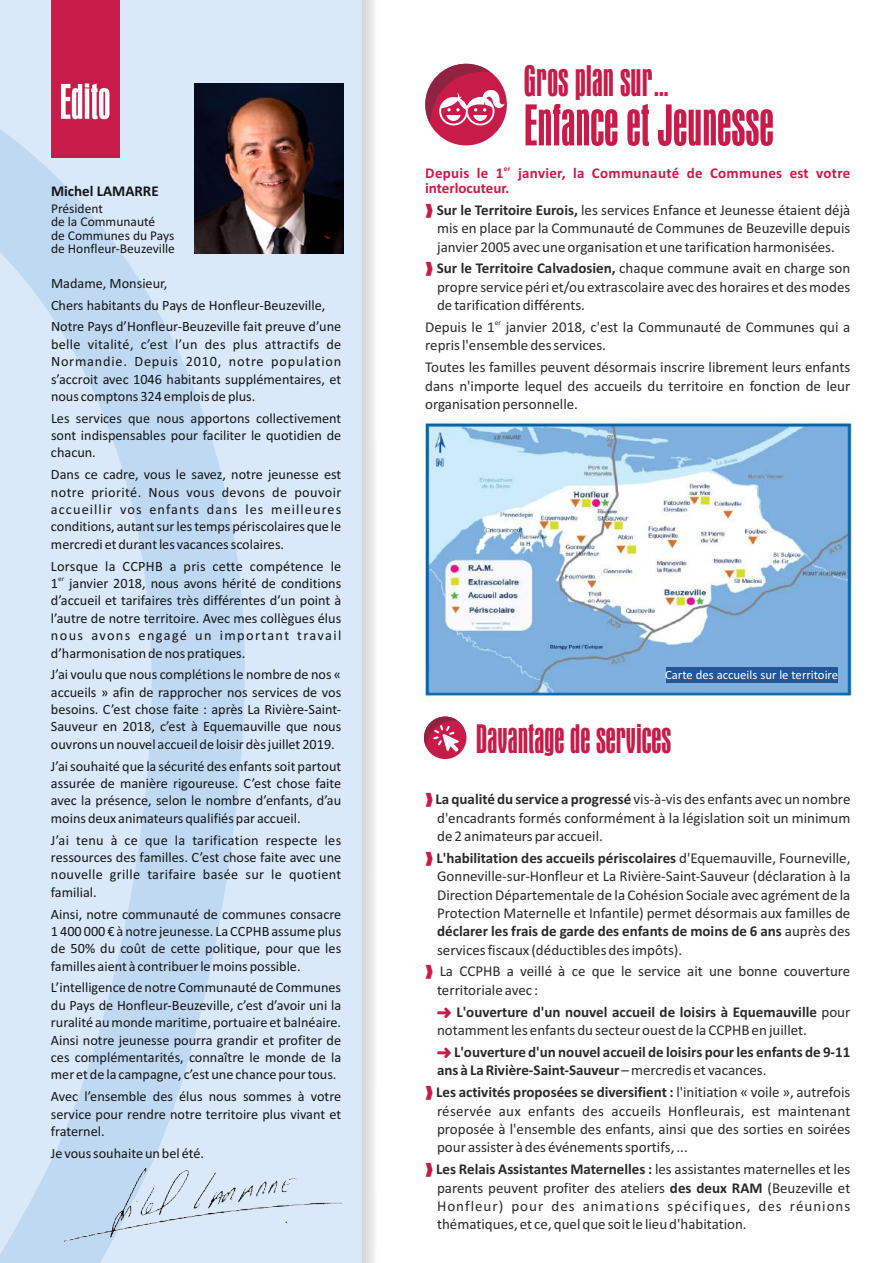
<style>
.page{position:relative;width:893px;height:1263px;background:#fff}
.page>*{position:absolute;margin:0;border:0;box-sizing:border-box;transform-origin:0 0}
.t1{font:condensed 60px "Aurora BT";color:#c71c49}
.t2{font:condensed 51px "Aurora BT";color:#fff}
.t3{font:condensed 45px "Aurora BT";color:#c71c49}
.t4{font:condensed 42px "Aurora BT";color:#c71c49}
.t5{font:15px/18.3px "Calibri";color:#292a2b;text-align:justify}
.t6{font:700 15px/18.3px "Calibri";color:#292a2b}
.t7{font:700 15px/14.7px "Calibri";letter-spacing:.02em;color:#c71c49}
.t8{font:700 15px "Calibri";color:#151616}
.t9{font:14.25px/17.4px "Calibri";color:#151616;text-align:justify}
.t10{font:13.5px/13.2px "Calibri";color:#151616}
.t11{font:12.75px "Calibri";color:#fff}
.t12{font:700 7.5px "Calibri";color:#c71c49}
.t13{font:7.5px "Calibri";color:#292a2b}
.t14{font:7.2px "Calibri";color:#151616}
.s1{font-size:36px}
.s2{font-weight:700}
.s3{font-weight:400}
</style>
<div class="page">
<div style="left:0;top:0;width:377px;height:1263px;background:#151616;opacity:.29"></div>
<div style="left:0;top:0;width:361px;height:1263px;background:#d9e9f9"></div>
<svg style="left:0;top:113px;width:246px;height:1150px"></svg>
<div style="left:51px;top:0;width:69px;height:158px;background:#c71c49"></div>
<img style="left:195px;top:83px;width:149px;height:170px">
<img style="left:421px;top:414px;width:433px;height:288px">
<div style="left:666px;top:667px;width:172px;height:15px;background:#245595"></div>
<div style="left:424px;top:716px;width:42px;height:43px;background:#c71c49;border-radius:50%"></div>
<svg style="left:424px;top:716px;width:35px;height:35px"></svg>
<div style="left:425px;top:64px;width:82px;height:81px;background:#c71c49;border-radius:50%"></div>
<svg style="left:425px;top:64px;width:80px;height:61px"></svg>
<img style="left:64px;top:1168px;width:278px;height:73px">
<h2 class="t2" style="left:60px;top:80px;width:52px">Edito</h2>
<p class="t8" style="left:51px;top:185px;width:109px">Michel LAMARRE</p>
<p class="t10" style="left:51px;top:203px;width:125px">Président<br>de la Communauté<br>de Communes du Pays de Honfleur-Beuzeville</p>
<p class="t9" style="left:51px;top:273px;width:292px;line-height:21.8px;text-align:left">Madame, Monsieur,<br>Chers habitants du Pays de Honfleur-Beuzeville,<br>Notre Pays d’Honfleur-Beuzeville fait preuve d’une</p>
<p class="t9" style="left:51px;top:336px;width:292px">belle vitalité, c’est l’un des plus attractifs de Normandie. Depuis 2010, notre population s’accroit avec 1046 habitants supplémentaires, et nous comptons 324 emplois de plus.</p>
<p class="t9" style="left:51px;top:410px;width:292px">Les services que nous apportons collectivement sont indispensables pour faciliter le quotidien de chacun.</p>
<p class="t9" style="left:51px;top:467px;width:292px">Dans ce cadre, vous le savez, notre jeunesse est notre priorité. Nous vous devons de pouvoir accueillir vos enfants dans les meilleures conditions, autant sur les temps périscolaires que le mercredi et durant les vacances scolaires.</p>
<p class="t9" style="left:51px;top:558px;width:292px">Lorsque la CCPHB a pris cette compétence le</p>
<p class="t14" style="left:58px;top:575px;width:8px">er</p>
<p class="t9" style="left:51px;top:576px;width:292px">1 janvier 2018, nous avons hérité de conditions d’accueil et tarifaires très différentes d’un point à l’autre de notre territoire. Avec mes collègues élus nous avons engagé un important travail d’harmonisation de nos pratiques.</p>
<p class="t9" style="left:51px;top:667px;width:292px">J’ai voulu que nous complétions le nombre de nos « accueils » afin de rapprocher nos services de vos besoins. C’est chose faite : après La Rivière-Saint-Sauveur en 2018, c’est à Equemauville que nous ouvrons un nouvel accueil de loisir dès juillet 2019.</p>
<p class="t9" style="left:51px;top:758px;width:292px">J’ai souhaité que la sécurité des enfants soit partout assurée de manière rigoureuse. C’est chose faite avec la présence, selon le nombre d’enfants, d’au moins deux animateurs qualifiés par accueil.</p>
<p class="t9" style="left:51px;top:832px;width:292px">J’ai tenu à ce que la tarification respecte les ressources des familles. C’est chose faite avec une nouvelle grille tarifaire basée sur le quotient familial.</p>
<p class="t9" style="left:51px;top:906px;width:292px">Ainsi, notre communauté de communes consacre 1 400 000 € à notre jeunesse. La CCPHB assume plus de 50% du coût de cette politique, pour que les familles aient à contribuer le moins possible.</p>
<p class="t9" style="left:51px;top:980px;width:292px">L’intelligence de notre Communauté de Communes du Pays de Honfleur-Beuzeville, c’est d’avoir uni la ruralité au monde maritime, portuaire et balnéaire.<br>Ainsi notre jeunesse pourra grandir et profiter de ces complémentarités, connaître le monde de la mer et de la campagne, c’est une chance pour tous.</p>
<p class="t9" style="left:51px;top:1089px;width:292px">Avec l’ensemble des élus nous sommes à votre service pour rendre notre territoire plus vivant et fraternel.</p>
<p class="t9" style="left:51px;top:1145px;width:155px">Je vous souhaite un bel été.</p>
<h3 class="t3" style="left:524px;top:61px;width:146px">Gros plan sur<span class="s1">...</span></h3>
<h1 class="t1" style="left:524px;top:100px;width:251px">Enfance et Jeunesse</h1>
<p class="t12" style="left:504px;top:165px;width:8px">er</p>
<p class="t7" style="left:425px;top:167px;width:427px">Depuis le 1 janvier, la Communauté de Communes est votre interlocuteur.</p>
<p class="t5" style="left:437px;top:202px;width:415px"><span class="s2">Sur le Territoire Eurois,</span> les services Enfance et Jeunesse étaient déjà mis en place par la Communauté de Communes de Beuzeville depuis janvier 2005 avec une organisation et une tarification harmonisées.</p>
<p class="t5" style="left:437px;top:261px;width:415px"><span class="s2">Sur le Territoire Calvadosien,</span> chaque commune avait en charge son propre service péri et/ou extrascolaire avec des horaires et des modes de tarification différents.</p>
<p class="t13" style="left:495px;top:319px;width:8px">er</p>
<p class="t5" style="left:425px;top:319px;width:427px">Depuis le 1 janvier 2018, c'est la Communauté de Communes qui a repris l'ensemble des services.</p>
<p class="t5" style="left:425px;top:359px;width:427px">Toutes les familles peuvent désormais inscrire librement leurs enfants dans n'importe lequel des accueils du territoire en fonction de leur organisation personnelle.</p>
<p class="t11" style="left:665px;top:669px;width:175px">Carte des accueils sur le territoire</p>
<h3 class="t4" style="left:476px;top:721px;width:197px">Davantage de services</h3>
<p class="t5" style="left:436px;top:791px;width:416px"><span class="s2">La qualité du service a progressé</span> vis-à-vis des enfants avec un nombre d'encadrants formés conformément à la législation soit un minimum de 2 animateurs par accueil.</p>
<p class="t5" style="left:436px;top:850px;width:415px"><span class="s2">L'habilitation des accueils périscolaires</span> d'Equemauville, Fourneville, Gonneville-sur-Honfleur et La Rivière-Saint-Sauveur (déclaration à la Direction Départementale de la Cohésion Sociale avec agrément de la Protection Maternelle et Infantile) permet désormais aux familles de <span class="s2">déclarer les frais de garde des enfants de moins de 6 ans</span> auprès des services fiscaux (déductibles des impôts).</p>
<p class="t5" style="left:437px;top:963px;width:415px">La CCPHB a veillé à ce que le service ait une bonne couverture territoriale avec :</p>
<p class="t5" style="left:437px;top:1004px;width:415px;text-indent:19px"><span class="s2">L'ouverture d'un nouvel accueil de loisirs à Equemauville</span> pour notamment les enfants du secteur ouest de la CCPHB en juillet.</p>
<p class="t6" style="left:437px;top:1044px;width:415px;text-indent:17px">L'ouverture d'un nouvel accueil de loisirs pour les enfants de 9-11 ans à La Rivière-Saint-Sauveur <span class="s3">– mercredis et vacances.</span></p>
<p class="t5" style="left:436px;top:1084px;width:416px"><span class="s2">Les activités proposées se diversifient :</span> l'initiation « voile », autrefois réservée aux enfants des accueils Honfleurais, est maintenant proposée à l'ensemble des enfants, ainsi que des sorties en soirées pour assister à des événements sportifs, ...</p>
<p class="t5" style="left:436px;top:1161px;width:416px"><span class="s2">Les Relais Assistantes Maternelles :</span> les assistantes maternelles et les parents peuvent profiter des ateliers <span class="s2">des deux RAM</span> (Beuzeville et Honfleur) pour des animations spécifiques, des réunions thématiques, et ce, quel que soit le lieu d'habitation.</p>
</div>
